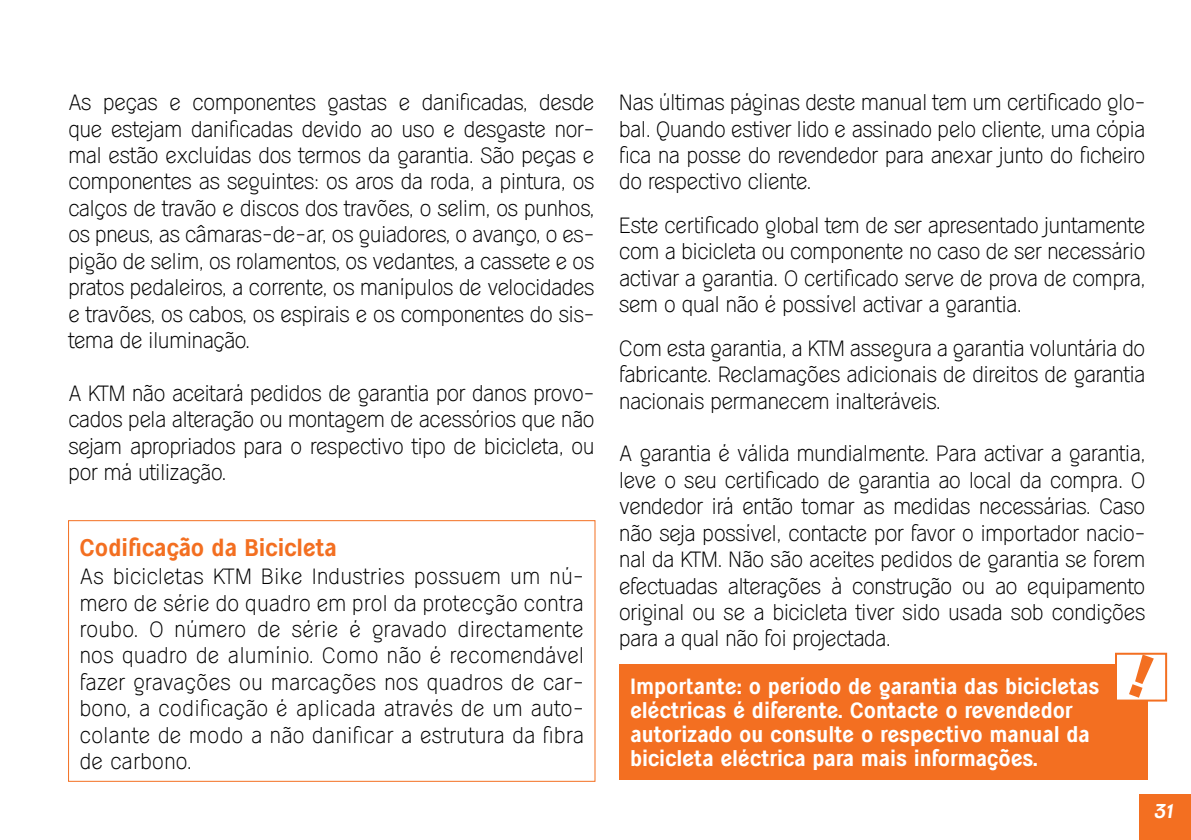
<style>
.page{position:relative;width:1191px;height:840px;background:#fff}
.page>*{position:absolute;margin:0;border:0;box-sizing:border-box;transform-origin:0 0}
.t1{font:700 24px "Port";letter-spacing:-.01em;color:#f36f21}
.t2{font:300 22px/26.4px "Port";letter-spacing:-.04em;color:#000;text-align:justify}
.t3{font:700 22px/24px "Port";letter-spacing:-.015em;color:#fff}
.t4{font:italic 700 20px "Port";color:#fff}
</style>
<div class="page">
<div style="left:1140px;top:794px;width:51px;height:45px;background:#f36f21"></div>
<div style="left:619px;top:663px;width:528px;height:116px;background:#f36f21"></div>
<div style="left:68px;top:520px;width:527px;height:261px;border:1px solid #f36f21"></div>
<div style="left:1115px;top:652px;width:52px;height:49px;background:#fff;border:2px solid #f36f21"></div>
<svg style="left:1128px;top:654px;width:25px;height:1px"></svg>
<p class="t2" style="left:68px;top:88px;width:528px">As peças e componentes gastas e danificadas, desde que estejam danificadas devido ao uso e desgaste nor&shy;mal estão excluídas dos termos da garantia. São peças e componentes as seguintes: os aros da roda, a pintura, os calços de travão e discos dos travões, o selim, os punhos, os pneus, as câmaras-de-ar, os guiadores, o avanço, o es&shy;pigão de selim, os rolamentos, os vedantes, a cassete e os pratos pedaleiros, a corrente, os manípulos de velocidades e travões, os cabos, os espirais e os componentes do sis&shy;tema de iluminação.</p>
<p class="t2" style="left:68px;top:379px;width:528px">A KTM não aceitará pedidos de garantia por danos provo&shy;cados pela alteração ou montagem de acessórios que não sejam apropriados para o respectivo tipo de bicicleta, ou por má utilização.</p>
<p class="t1" style="left:79px;top:531px;width:259px">Codificação da Bicicleta</p>
<p class="t2" style="left:79px;top:562px;width:506px">As bicicletas KTM Bike Industries possuem um nú&shy;mero de série do quadro em prol da protecção contra roubo. O número de série é gravado directamente nos quadro de alumínio. Como não é recomendável fazer gravações ou marcações nos quadros de car&shy;bono, a codificação é aplicada através de um auto&shy;colante de modo a não danificar a estrutura da fibra de carbono.</p>
<p class="t2" style="left:619px;top:88px;width:528px">Nas últimas páginas deste manual tem um certificado glo&shy;bal. Quando estiver lido e assinado pelo cliente, uma cópia fica na posse do revendedor para anexar junto do ficheiro do respectivo cliente.</p>
<p class="t2" style="left:619px;top:211px;width:528px">Este certificado global tem de ser apresentado juntamente com a bicicleta ou componente no caso de ser necessário activar a garantia. O certificado serve de prova de compra, sem o qual não é possível activar a garantia.</p>
<p class="t2" style="left:619px;top:333px;width:528px">Com esta garantia, a KTM assegura a garantia voluntária do fabricante. Reclamações adicionais de direitos de garantia nacionais permanecem inalteráveis.</p>
<p class="t2" style="left:619px;top:439px;width:528px">A garantia é válida mundialmente. Para activar a garantia, leve o seu certificado de garantia ao local da compra. O vendedor irá então tomar as medidas necessárias. Caso não seja possível, contacte por favor o importador nacio&shy;nal da KTM. Não são aceites pedidos de garantia se forem efectuadas alterações à construção ou ao equipamento original ou se a bicicleta tiver sido usada sob condições para a qual não foi projectada.</p>
<p class="t3" style="left:630px;top:673px;width:471px">Importante: o período de garantia das bicicletas eléctricas é diferente. Contacte o revendedor autorizado ou consulte o respectivo manual da bicicleta eléctrica para mais informações.</p>
<p class="t4" style="left:1154px;top:796px;width:20px">31</p>
</div>
